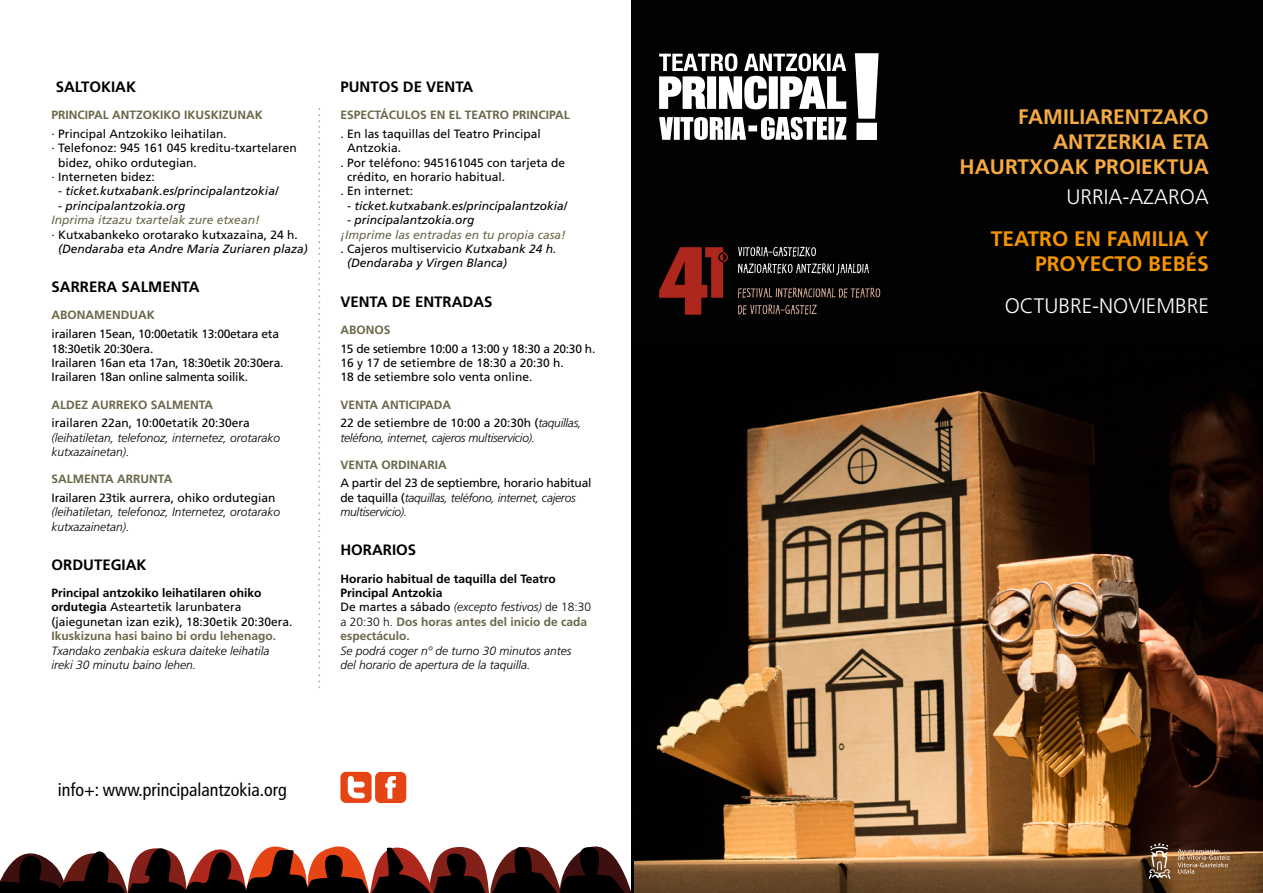
<style>
.page{position:relative;width:1263px;height:893px;background:#fff}
.page>*{position:absolute;margin:0;border:0;box-sizing:border-box;transform-origin:0 0}
._15-Compañia_indice{font:700 21px/25.2px "Frutiger LT Std";color:#f6aa42;text-align:right}
._15-Compañia_indice-2{font:300 21px "Frutiger LT Std";color:#fff}
._15-Compañia_indice-3{font:700 21px/25.2px "Frutiger LT Std";color:#f39400;text-align:right}
.t1{font:condensed 18px "Frutiger";color:#000}
.t2{font:700 15px "Frutiger LT Std";color:#000}
.t3{font:12px/14.4px "Frutiger LT Std";color:#000}
.t4{font:italic 300 12px/14.4px "Frutiger LT Std";color:#000}
.t5{font:12px/14.4px "Frutiger LT Std";letter-spacing:-.02em;color:#000}
.t6{font:700 12px/14.4px "Frutiger LT Std";color:#6a684a}
.t7{font:italic 12px/14.4px "Frutiger LT Std";color:#000}
.t8{font:italic 300 12px/14.4px "Frutiger LT Std";letter-spacing:-.02em;color:#000}
.t9{font:italic 12px "Frutiger LT Std";color:#6a684a}
.t10{font:700 12px/14.4px "Frutiger LT Std";color:#000}
.s1{font-style:normal}
.s2{font-style:italic}
.s3{font-weight:400;font-style:normal}
.s4{font-weight:700}
.s5{font-weight:700;color:#6a684a}
.s6{font-weight:300;font-style:italic}
.s7{font-weight:400;color:#000}
.s8{font-weight:300;font-style:italic;color:#000}
.s9{font-weight:300;color:#000}
</style>
<div class="page">
<div style="left:631px;top:0;width:632px;height:893px;background:#020202"></div>
<img style="left:635px;top:390px;width:628px;height:503px">
<svg style="left:1177px;top:849px;width:53px;height:25px"></svg>
<svg style="left:1149px;top:843px;width:21px;height:36px"></svg>
<svg style="left:659px;top:53px;width:219px;height:87px"></svg>
<svg style="left:738px;top:304px;width:79px;height:11px"></svg>
<svg style="left:738px;top:288px;width:142px;height:10px"></svg>
<svg style="left:738px;top:263px;width:131px;height:12px"></svg>
<svg style="left:738px;top:247px;width:78px;height:10px"></svg>
<svg style="left:659px;top:247px;width:69px;height:68px"></svg>
<div style="left:340px;top:772px;width:32px;height:31px;background:#e64415;border-radius:5px"></div>
<svg style="left:348px;top:776px;width:17px;height:22px"></svg>
<div style="left:375px;top:772px;width:31px;height:31px;background:#e64415;border-radius:5px"></div>
<svg style="left:385px;top:776px;width:11px;height:23px"></svg>
<svg style="left:0;top:846px;width:635px;height:47px"></svg>
<svg style="left:318px;top:108px;width:3px;height:580px"></svg>
<p class="t2" style="left:56px;top:78px;width:82px">SALTOKIAK</p>
<p class="t6" style="left:52px;top:108px;width:213px">PRINCIPAL ANTZOKIKO IKUSKIZUNAK</p>
<p class="t3" style="left:52px;top:127px;width:177px">· Principal Antzokiko leihatilan.</p>
<p class="t3" style="left:58px;top:141px;width:240px;text-indent:-7px">· Telefonoz: 945 161 045 kreditu-txartelaren bidez, ohiko ordutegian.</p>
<p class="t3" style="left:52px;top:170px;width:105px">· Interneten bidez:</p>
<p class="t7" style="left:58px;top:184px;width:222px"><span class="s1">-</span> ticket.kutxabank.es/principalantzokia/</p>
<p class="t7" style="left:58px;top:199px;width:129px">- principalantzokia.org</p>
<p class="t9" style="left:52px;top:213px;width:210px">Inprima itzazu txartelak zure etxean!</p>
<p class="t3" style="left:58px;top:227px;width:251px;text-indent:-7px">· Kutxabankeko orotarako kutxazaina, 24 h. <span class="s2">(Dendaraba eta Andre Maria Zuriaren plaza)</span></p>
<p class="t2" style="left:52px;top:278px;width:149px">SARRERA SALMENTA</p>
<p class="t6" style="left:52px;top:308px;width:105px">ABONAMENDUAK</p>
<p class="t5" style="left:52px;top:327px;width:229px">irailaren 15ean, 10:00etatik 13:00etara eta<br>18:30etik 20:30era.</p>
<p class="t5" style="left:52px;top:356px;width:233px">Irailaren 16an eta 17an, 18:30etik 20:30era.</p>
<p class="t5" style="left:52px;top:370px;width:198px">Irailaren 18an online salmenta soilik.</p>
<p class="t6" style="left:52px;top:397px;width:163px">ALDEZ AURREKO SALMENTA</p>
<p class="t4" style="left:52px;top:416px;width:230px"><span class="s3">irailaren 22an, 10:00etatik 20:30era </span>(leihatiletan, telefonoz, internetez, orotarako kutxazainetan).</p>
<p class="t6" style="left:52px;top:472px;width:122px">SALMENTA ARRUNTA</p>
<p class="t4" style="left:52px;top:491px;width:230px"><span class="s3">Irailaren 23tik aurrera, ohiko ordutegian </span>(leihatiletan, telefonoz, Internetez, orotarako kutxazainetan).</p>
<p class="t2" style="left:52px;top:556px;width:97px">ORDUTEGIAK</p>
<p class="t3" style="left:52px;top:586px;width:242px"><span class="s4">Principal antzokiko leihatilaren ohiko ordutegia</span> Asteartetik larunbatera (jaiegunetan izan ezik), 18:30etik 20:30era.<br><span class="s5">Ikuskizuna hasi baino bi ordu lehenago.</span></p>
<p class="t4" style="left:52px;top:643px;width:220px">Txandako zenbakia eskura daiteke leihatila ireki 30 minutu baino lehen.</p>
<p class="t2" style="left:340px;top:78px;width:135px">PUNTOS DE VENTA</p>
<p class="t6" style="left:340px;top:108px;width:231px">ESPECTÁCULOS EN EL TEATRO PRINCIPAL</p>
<p class="t3" style="left:347px;top:127px;width:195px;text-indent:-7px">. En las taquillas del Teatro Principal<br>Antzokia.</p>
<p class="t3" style="left:347px;top:155px;width:220px;text-indent:-7px">. Por teléfono: 945161045 con tarjeta de crédito, en horario habitual.</p>
<p class="t3" style="left:340px;top:184px;width:74px">. En internet:</p>
<p class="t7" style="left:347px;top:199px;width:222px">- ticket.kutxabank.es/principalantzokia/</p>
<p class="t7" style="left:347px;top:213px;width:129px">- principalantzokia.org</p>
<p class="t9" style="left:340px;top:227px;width:227px">¡Imprime las entradas en tu propia casa!</p>
<p class="t7" style="left:347px;top:242px;width:211px;text-indent:-7px"><span class="s1">. Cajeros multiservicio</span> Kutxabank 24 h. (Dendaraba y Virgen Blanca)</p>
<p class="t2" style="left:340px;top:293px;width:154px">VENTA DE ENTRADAS</p>
<p class="t6" style="left:340px;top:323px;width:52px">ABONOS</p>
<p class="t5" style="left:340px;top:341px;width:256px">15 de setiembre 10:00 a 13:00 y 18:30 a 20:30 h.</p>
<p class="t3" style="left:340px;top:356px;width:225px">16 y 17 de setiembre de 18:30 a 20:30 h.</p>
<p class="t3" style="left:340px;top:370px;width:194px">18 de setiembre solo venta online.</p>
<p class="t6" style="left:340px;top:397px;width:112px">VENTA ANTICIPADA</p>
<p class="t8" style="left:340px;top:416px;width:243px"><span class="s3">22 de setiembre de 10:00 a 20:30h (</span>taquillas, teléfono, internet, cajeros multiservicio).</p>
<p class="t6" style="left:340px;top:457px;width:108px">VENTA ORDINARIA</p>
<p class="t5" style="left:340px;top:476px;width:253px">A partir del 23 de septiembre, horario habitual de taquilla (<span class="s6">taquillas, teléfono, internet, cajeros multiservicio).</span></p>
<p class="t2" style="left:340px;top:541px;width:77px">HORARIOS</p>
<p class="t10" style="left:340px;top:571px;width:217px">Horario habitual de taquilla del Teatro<br>Principal Antzokia</p>
<p class="t6" style="left:340px;top:600px;width:252px"><span class="s7">De martes a sábado</span> <span class="s8">(excepto festivos)</span> <span class="s9">de 18:30 a 20:30 h.</span> Dos horas antes del inicio de cada espectáculo.</p>
<p class="t4" style="left:340px;top:643px;width:233px">Se podrá coger nº de turno 30 minutos antes del horario de apertura de la taquilla.</p>
<p class="t1" style="left:58px;top:779px;width:231px">info+: www.principalantzokia.org</p>
<p class="_15-Compañia_indice" style="left:960px;top:104px;width:251px">FAMILIARENTZAKO<br>ANTZERKIA ETA<br>HAURTXOAK PROIEKTUA</p>
<p class="_15-Compañia_indice-2" style="left:1066px;top:184px;width:144px">URRIA-AZAROA</p>
<p class="_15-Compañia_indice-3" style="left:991px;top:226px;width:220px">TEATRO EN FAMILIA Y<br>PROYECTO BEBÉS</p>
<p class="_15-Compañia_indice-2" style="left:1005px;top:294px;width:206px">OCTUBRE-NOVIEMBRE</p>
</div>
